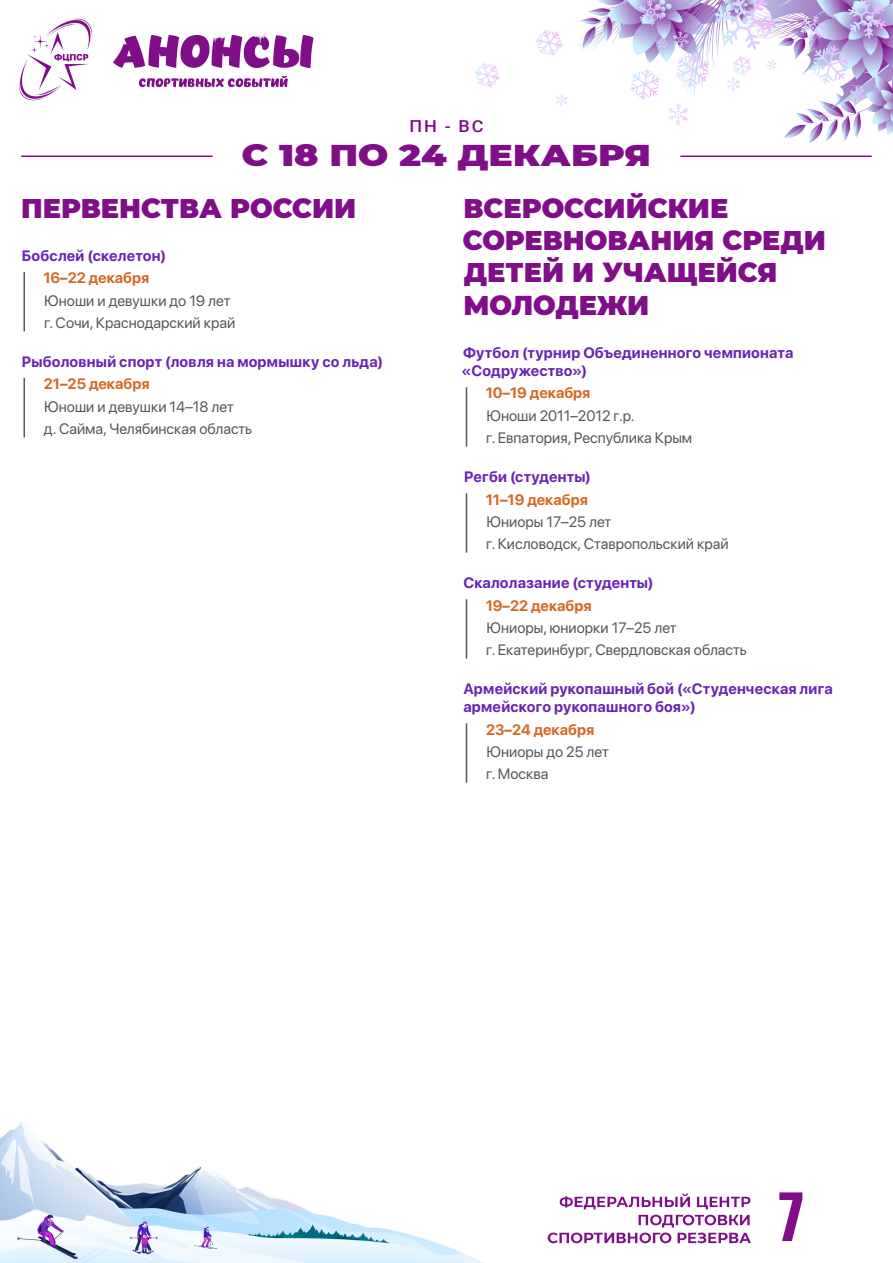
<style>
.page{position:relative;width:893px;height:1263px;background:#fff}
.page>*{position:absolute;margin:0;border:0;box-sizing:border-box;transform-origin:0 0}
.t1{font:700 60px "Oswald";color:#800e89}
.t2{font:900 30px "Montserrat";color:#800e89;scale:1.2 1}
.А_-_Заголовок{font:900 27px/32.4px "Montserrat";color:#800e89}
.t3{font:500 16.5px "Roboto";color:#800e89;scale:1.09 1}
.А_-_Текст{font:15px "SF Pro Display";color:#56575c}
.А_-_вид_спорта{font:italic 700 15px/18px "SF Pro Display";letter-spacing:.015em;color:#6a23b5}
.А_-_дата{font:italic 700 15px "SF Pro Display";color:#d36a24}
</style>
<div class="page">
<img style="left:0;top:0;width:893px;height:1263px">
<hr style="left:21px;top:156px;width:192px;height:1px;background:#800e89">
<hr style="left:680px;top:156px;width:192px;height:1px;background:#800e89">
<hr style="left:24px;top:272px;width:1px;height:59px;background:#56575c">
<hr style="left:24px;top:378px;width:1px;height:59px;background:#56575c">
<hr style="left:466px;top:387px;width:1px;height:60px;background:#56575c">
<hr style="left:466px;top:493px;width:1px;height:60px;background:#56575c">
<hr style="left:466px;top:599px;width:1px;height:60px;background:#56575c">
<hr style="left:466px;top:723px;width:1px;height:60px;background:#56575c">
<p class="t3" style="left:409px;top:115px;width:69px">ПН - ВС</p>
<h2 class="t2" style="left:242px;top:133px;width:342px">С 18 ПО 24 ДЕКАБРЯ</h2>
<p class="А_-_Заголовок" style="left:21px;top:190px;width:337px">ПЕРВЕНСТВА РОССИИ</p>
<p class="А_-_вид_спорта" style="left:22px;top:246px;width:146px">Бобслей (скелетон)</p>
<p class="А_-_дата" style="left:43px;top:267px;width:107px">16–22 декабря</p>
<p class="А_-_Текст" style="left:44px;top:289px;width:188px">Юноши и девушки до 19 лет</p>
<p class="А_-_Текст" style="left:44px;top:312px;width:193px">г. Сочи, Краснодарский край</p>
<p class="А_-_вид_спорта" style="left:22px;top:352px;width:363px">Рыболовный спорт (ловля на мормышку со льда)</p>
<p class="А_-_дата" style="left:44px;top:373px;width:107px">21–25 декабря</p>
<p class="А_-_Текст" style="left:44px;top:395px;width:191px">Юноши и девушки 14–18 лет</p>
<p class="А_-_Текст" style="left:44px;top:418px;width:210px">д. Сайма, Челябинская область</p>
<p class="А_-_Заголовок" style="left:463px;top:190px;width:365px">ВСЕРОССИЙСКИЕ<br>СОРЕВНОВАНИЯ СРЕДИ<br>ДЕТЕЙ И УЧАЩЕЙСЯ<br>МОЛОДЕЖИ</p>
<p class="А_-_вид_спорта" style="left:462px;top:343px;width:333px">Футбол (турнир Объединенного чемпионата «Содружество»)</p>
<p class="А_-_дата" style="left:486px;top:382px;width:106px">10–19 декабря</p>
<p class="А_-_Текст" style="left:486px;top:405px;width:150px">Юноши 2011–2012 г.р.</p>
<p class="А_-_Текст" style="left:486px;top:427px;width:207px">г. Евпатория, Республика Крым</p>
<p class="А_-_вид_спорта" style="left:464px;top:467px;width:128px">Регби (студенты)</p>
<p class="А_-_дата" style="left:486px;top:489px;width:104px">11–19 декабря</p>
<p class="А_-_Текст" style="left:486px;top:511px;width:126px">Юниоры 17–25 лет</p>
<p class="А_-_Текст" style="left:486px;top:533px;width:244px">г. Кисловодск, Ставропольский край</p>
<p class="А_-_вид_спорта" style="left:463px;top:573px;width:192px">Скалолазание (студенты)</p>
<p class="А_-_дата" style="left:486px;top:595px;width:107px">19–22 декабря</p>
<p class="А_-_Текст" style="left:486px;top:617px;width:192px">Юниоры, юниорки 17–25 лет</p>
<p class="А_-_Текст" style="left:486px;top:639px;width:262px">г. Екатеринбург, Свердловская область</p>
<p class="А_-_вид_спорта" style="left:463px;top:679px;width:371px">Армейский рукопашный бой («Студенческая лига армейского рукопашного боя»)</p>
<p class="А_-_дата" style="left:486px;top:719px;width:110px">23–24 декабря</p>
<p class="А_-_Текст" style="left:486px;top:741px;width:124px">Юниоры до 25 лет</p>
<p class="А_-_Текст" style="left:486px;top:763px;width:64px">г. Москва</p>
<h1 class="t1" style="left:778px;top:1185px;width:28px">7</h1>
</div>
